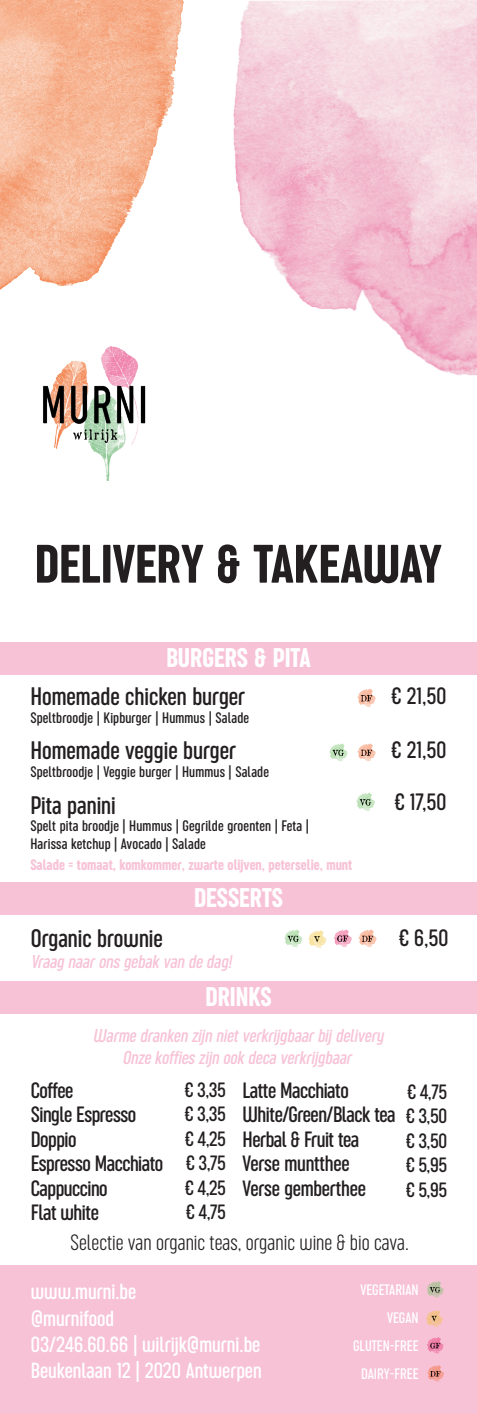
<style>
.page{position:relative;width:477px;height:1414px;background:#fff}
.page>*{position:absolute;margin:0;border:0;box-sizing:border-box;transform-origin:0 0}
.t1{font:56px "Sugo Pro Classic";color:#231f20}
.t2{font:28px "Sugo Pro Classic";color:#fff}
.t3{font:300 26.25px "Sugo Pro Classic";color:#231f20}
.t4{font:300 24.5px/52.5px "Sugo Pro Classic";color:#231f20}
.t5{font:300 22.93px/24.5px "Sugo Pro Classic";letter-spacing:-.02em;color:#231f20}
.t6{font:200 22.93px "Sugo Pro Classic";color:#231f20}
.t7{font:300 22.75px/26.2px "Sugo Pro Classic";color:#fff}
.t8{font:300 21.35px/24.5px "Sugo Pro Classic";letter-spacing:-.02em;color:#231f20;text-align:justify}
.t9{font:italic 300 19.25px "Sugo Pro Classic";color:#f7c2d6}
.t10{font:300 15.75px/17.5px "Sugo Pro Classic";letter-spacing:.01em;color:#231f20}
.t11{font:15.75px "Sugo Pro Classic";color:#f7c2d6}
.t12{font:300 15.75px/28px "Sugo Pro Classic";color:#fff;text-align:right}
</style>
<div class="page">
<img style="left:357px;top:688px;width:19px;height:19px">
<img style="left:329px;top:743px;width:47px;height:18px">
<img style="left:43px;top:346px;width:103px;height:135px">
<div style="left:0;top:642px;width:476px;height:32px;background:#f7c2d6"></div>
<div style="left:0;top:882px;width:476px;height:33px;background:#f7c2d6"></div>
<div style="left:0;top:981px;width:476px;height:33px;background:#f7c2d6"></div>
<div style="left:0;top:1265px;width:476px;height:149px;background:#f7c2d6"></div>
<img style="left:427px;top:1281px;width:17px;height:17px">
<img style="left:426px;top:1310px;width:17px;height:17px">
<img style="left:427px;top:1337px;width:17px;height:17px">
<img style="left:427px;top:1365px;width:17px;height:17px">
<img style="left:284px;top:929px;width:93px;height:19px">
<img style="left:233px;top:0;width:243px;height:376px">
<img style="left:0;top:0;width:184px;height:290px">
<img style="left:356px;top:792px;width:19px;height:19px">
<h1 class="t1" style="left:35px;top:532px;width:408px">DELIVERY &amp; TAKEAWAY</h1>
<h2 class="t2" style="left:166px;top:641px;width:146px">BURGERS &amp; PITA</h2>
<h3 class="t3" style="left:30px;top:681px;width:216px">Homemade chicken burger</h3>
<p class="t10" style="left:30px;top:709px;width:220px">Speltbroodje | Kipburger | Hummus | Salade</p>
<h3 class="t3" style="left:30px;top:736px;width:207px">Homemade veggie burger</h3>
<p class="t10" style="left:30px;top:763px;width:240px">Speltbroodje | Veggie burger | Hummus | Salade</p>
<h3 class="t3" style="left:30px;top:790px;width:87px">Pita panini</h3>
<p class="t10" style="left:30px;top:817px;width:280px">Spelt pita broodje | Hummus | Gegrilde groenten | Feta |<br>Harissa ketchup | Avocado | Salade</p>
<p class="t11" style="left:30px;top:856px;width:323px">Salade = tomaat, komkommer, zwarte olijven, peterselie, munt</p>
<h2 class="t2" style="left:194px;top:882px;width:91px">DESSERTS</h2>
<h3 class="t3" style="left:31px;top:923px;width:133px">Organic brownie</h3>
<p class="t9" style="left:31px;top:951px;width:202px">Vraag naar ons gebak van de dag!</p>
<h2 class="t2" style="left:205px;top:981px;width:68px">DRINKS</h2>
<h3 class="t4" style="left:391px;top:669px;width:56px">€ 21,50</h3>
<h3 class="t4" style="left:391px;top:723px;width:56px">€ 21,50 € 17,50</h3>
<h3 class="t4" style="left:398px;top:911px;width:51px">€ 6,50</h3>
<p class="t9" style="left:93px;top:1024px;width:292px">Warme dranken zijn niet verkrijgbaar bij delivery</p>
<p class="t9" style="left:122px;top:1046px;width:230px">Onze koffies zijn ook deca verkrijgbaar</p>
<h3 class="t8" style="left:185px;top:1077px;width:42px">€ 3,35 € 3,35 € 4,25 € 3,75 € 4,25 € 4,75</h3>
<h3 class="t5" style="left:31px;top:1078px;width:134px">Coffee<br>Single Espresso<br>Doppio<br>Espresso Macchiato<br>Cappuccino<br>Flat white</h3>
<h3 class="t5" style="left:242px;top:1078px;width:154px">Latte Macchiato<br>White/Green/Black tea<br>Herbal &amp; Fruit tea<br>Verse muntthee<br>Verse gemberthee</h3>
<h3 class="t8" style="left:405px;top:1079px;width:43px">€ 4,75 € 3,50 € 3,50 € 5,95 € 5,95</h3>
<h3 class="t6" style="left:70px;top:1229px;width:340px">Selectie van organic teas, organic wine &amp; bio cava.</h3>
<h3 class="t7" style="left:31px;top:1279px;width:232px">www.murni.be<br>@murnifood<br>03/246.60.66 | wilrijk@murni.be<br>Beukenlaan 12 | 2020 Antwerpen</h3>
<p class="t12" style="left:352px;top:1276px;width:67px">VEGETARIAN<br>VEGAN<br>GLUTEN-FREE<br>DAIRY-FREE</p>
</div>
